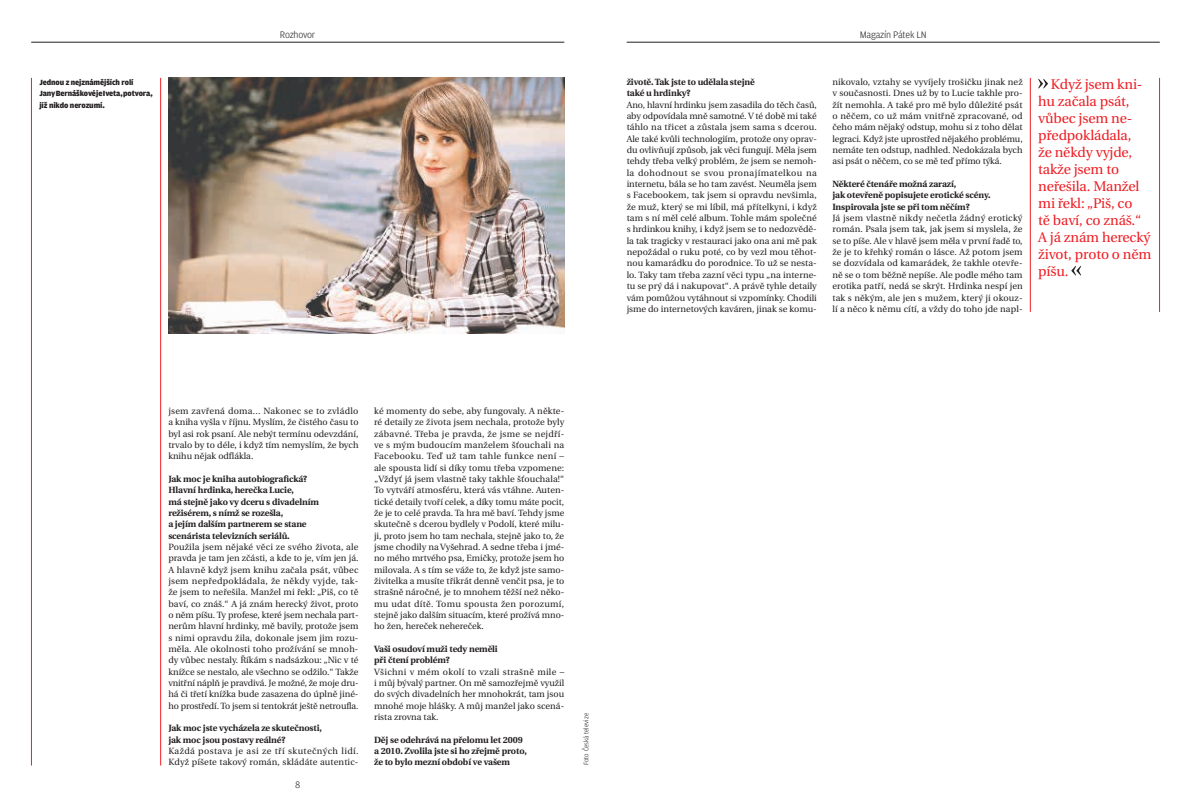
<style>
.page{position:relative;width:1191px;height:808px;background:#fff}
.page>*{position:absolute;margin:0;border:0;box-sizing:border-box;transform-origin:0 0}
.VYKRIK_n{font:14px/17px "Utopia CE";letter-spacing:-.01em;color:#ee1d23}
.zahlavi_n{font:300 10px "Amplitude CE";letter-spacing:-.02em;color:#231f20}
.TEXT_odpoved_n{font:9px/11.3px "Utopia CE";color:#231f20;text-align:justify}
.TEXT_otazka_n{font:700 9px/11.3px "Utopia CE";letter-spacing:-.01em;color:#231f20}
.box_text{font:900 8px/11.3px "Amplitude CE";letter-spacing:-.01em;color:#231f20}
.t1{font:300 7px "Amplitude CE";color:#231f20}
</style>
<div class="page">
<hr style="left:31px;top:42px;width:533px;height:1px;background:#231f20">
<hr style="left:626px;top:42px;width:533px;height:1px;background:#231f20">
<svg style="left:1038px;top:79px;width:10px;height:10px"></svg>
<svg style="left:1071px;top:266px;width:10px;height:10px"></svg>
<hr style="left:1030px;top:78px;width:1px;height:234px;background:#ee1d23">
<hr style="left:1159px;top:78px;width:1px;height:234px;background:#ee1d23">
<hr style="left:31px;top:78px;width:1px;height:687px;background:#ee1d23">
<hr style="left:160px;top:78px;width:1px;height:687px;background:#ee1d23">
<img style="left:168px;top:78px;width:396px;height:255px">
<p class="box_text" style="left:39px;top:77px;width:115px">Jednou z nejznámějších rolí<br>Jany Bernáškové je Iveta, potvora, jíž nikdo nerozumí.</p>
<p class="zahlavi_n" style="left:280px;top:30px;width:37px">Rozhovor</p>
<p class="zahlavi_n" style="left:859px;top:30px;width:69px">Magazín Pátek LN</p>
<p class="TEXT_otazka_n" style="left:626px;top:76px;width:130px">životě. Tak jste to udělala stejně také u hrdinky?</p>
<p class="TEXT_odpoved_n" style="left:626px;top:99px;width:192px">Ano, hlavní hrdinku jsem zasadila do těch časů, aby odpovídala mně samotné. V té době mi také táhlo na třicet a zůstala jsem sama s dcerou.<br>Ale také kvůli technologiím, protože ony oprav&shy;du ovlivňují způsob, jak věci fungují. Měla jsem tehdy třeba velký problém, že jsem se nemoh&shy;la dohodnout se svou pronajímatelkou na internetu, bála se ho tam zavést. Neuměla jsem s Facebookem, tak jsem si opravdu nevšimla, že muž, který se mi líbil, má přítelkyni, i když tam s ní měl celé album. Tohle mám společné s hrdinkou knihy, i když jsem se to nedozvědě&shy;la tak tragicky v restauraci jako ona ani mě pak nepožádal o ruku poté, co by vezl mou těhot&shy;nou kamarádku do porodnice. To už se nesta&shy;lo. Taky tam třeba zazní věci typu „na interne&shy;tu se prý dá i nakupovat“. A právě tyhle detaily vám pomůžou vytáhnout si vzpomínky. Chodili jsme do internetových kaváren, jinak se komu-</p>
<p class="TEXT_odpoved_n" style="left:832px;top:76px;width:192px">nikovalo, vztahy se vyvíjely trošičku jinak než v současnosti. Dnes už by to Lucie takhle pro&shy;žít nemohla. A také pro mě bylo důležité psát o něčem, co už mám vnitřně zpracované, od čeho mám nějaký odstup, mohu si z toho dělat legraci. Když jste uprostřed nějakého problému, nemáte ten odstup, nadhled. Nedokázala bych asi psát o něčem, co se mě teď přímo týká.</p>
<p class="TEXT_otazka_n" style="left:832px;top:178px;width:160px">Některé čtenáře možná zarazí,<br>jak otevřeně popisujete erotické scény.<br>Inspirovala jste se při tom něčím?</p>
<p class="TEXT_odpoved_n" style="left:832px;top:212px;width:192px">Já jsem vlastně nikdy nečetla žádný erotický román. Psala jsem tak, jak jsem si myslela, že se to píše. Ale v hlavě jsem měla v první řadě to, že je to křehký román o lásce. Až potom jsem se dozvídala od kamarádek, že takhle otevře&shy;ně se o tom běžně nepíše. Ale podle mého tam erotika patří, nedá se skrýt. Hrdinka nespí jen tak s někým, ale jen s mužem, který ji okouz&shy;lí a něco k němu cítí, a vždy do toho jde napl-</p>
<p class="VYKRIK_n" style="left:1038px;top:75px;width:115px;text-indent:13px">Když jsem kni&shy;hu začala psát, vůbec jsem ne&shy;předpokládala,<br>že někdy vyjde, takže jsem to neřešila. Manžel mi řekl: „Piš, co<br>tě baví, co znáš.“<br>A já znám herecký život, proto o něm píšu.</p>
<p class="TEXT_odpoved_n" style="left:168px;top:405px;width:192px">jsem zavřená doma... Nakonec se to zvládlo a kniha vyšla v říjnu. Myslím, že čistého času to byl asi rok psaní. Ale nebýt termínu odevzdání, trvalo by to déle, i když tím nemyslím, že bych knihu nějak odflákla.</p>
<p class="TEXT_otazka_n" style="left:168px;top:473px;width:152px">Jak moc je kniha autobiografická?<br>Hlavní hrdinka, herečka Lucie,<br>má stejně jako vy dceru s divadelním režisérem, s nímž se rozešla,<br>a jejím dalším partnerem se stane scenárista televizních seriálů.</p>
<p class="TEXT_odpoved_n" style="left:168px;top:541px;width:192px">Použila jsem nějaké věci ze svého života, ale pravda je tam jen zčásti, a kde to je, vím jen já.<br>A hlavně když jsem knihu začala psát, vůbec jsem nepředpokládala, že někdy vyjde, tak&shy;že jsem to neřešila. Manžel mi řekl: „Piš, co tě baví, co znáš.“ A já znám herecký život, proto o něm píšu. Ty profese, které jsem nechala part&shy;nerům hlavní hrdinky, mě bavily, protože jsem s nimi opravdu žila, dokonale jsem jim rozu&shy;měla. Ale okolnosti toho prožívání se mnoh&shy;dy vůbec nestaly. Říkám s nadsázkou: „Nic v té knížce se nestalo, ale všechno se odžilo.“ Takže vnitřní náplň je pravdivá. Je možné, že moje dru&shy;há či třetí knížka bude zasazena do úplně jiné&shy;ho prostředí. To jsem si tentokrát ještě netroufla.</p>
<p class="TEXT_otazka_n" style="left:168px;top:723px;width:155px">Jak moc jste vycházela ze skutečnosti, jak moc jsou postavy reálné?</p>
<p class="TEXT_odpoved_n" style="left:168px;top:745px;width:192px">Každá postava je asi ze tří skutečných lidí.<br>Když píšete takový román, skládáte autentic-</p>
<p class="zahlavi_n" style="left:295px;top:779px;width:7px">8</p>
<p class="TEXT_odpoved_n" style="left:374px;top:405px;width:192px">ké momenty do sebe, aby fungovaly. A někte&shy;ré detaily ze života jsem nechala, protože byly zábavné. Třeba je pravda, že jsme se nejdří&shy;ve s mým budoucím manželem šťouchali na Facebooku. Teď už tam tahle funkce není – ale spousta lidí si díky tomu třeba vzpomene: „Vždyť já jsem vlastně taky takhle šťouchala!“ To vytváří atmosféru, která vás vtáhne. Auten&shy;tické detaily tvoří celek, a díky tomu máte pocit, že je to celé pravda. Ta hra mě baví. Tehdy jsme skutečně s dcerou bydlely v Podolí, které milu&shy;ji, proto jsem ho tam nechala, stejně jako to, že jsme chodily na Vyšehrad. A sedne třeba i jmé&shy;no mého mrtvého psa, Emičky, protože jsem ho milovala. A s tím se váže to, že když jste samo&shy;živitelka a musíte třikrát denně venčit psa, je to strašně náročné, je to mnohem těžší než něko&shy;mu udat dítě. Tomu spousta žen porozumí, stejně jako dalším situacím, které prožívá mno&shy;ho žen, hereček nehereček.</p>
<p class="TEXT_otazka_n" style="left:374px;top:643px;width:125px">Vaši osudoví muži tedy neměli při čtení problém?</p>
<p class="TEXT_odpoved_n" style="left:374px;top:666px;width:192px">Všichni v mém okolí to vzali strašně mile – i můj bývalý partner. On mě samozřejmě využil do svých divadelních her mnohokrát, tam jsou mnohé moje hlášky. A můj manžel jako scená&shy;rista zrovna tak.</p>
<p class="TEXT_otazka_n" style="left:374px;top:734px;width:154px">Děj se odehrává na přelomu let 2009 a 2010. Zvolila jste si ho zřejmě proto, že to bylo mezní období ve vašem</p>
<p class="t1" style="left:582px;top:765px;width:54px;rotate:-90deg">Foto Česká televize</p>
</div>
